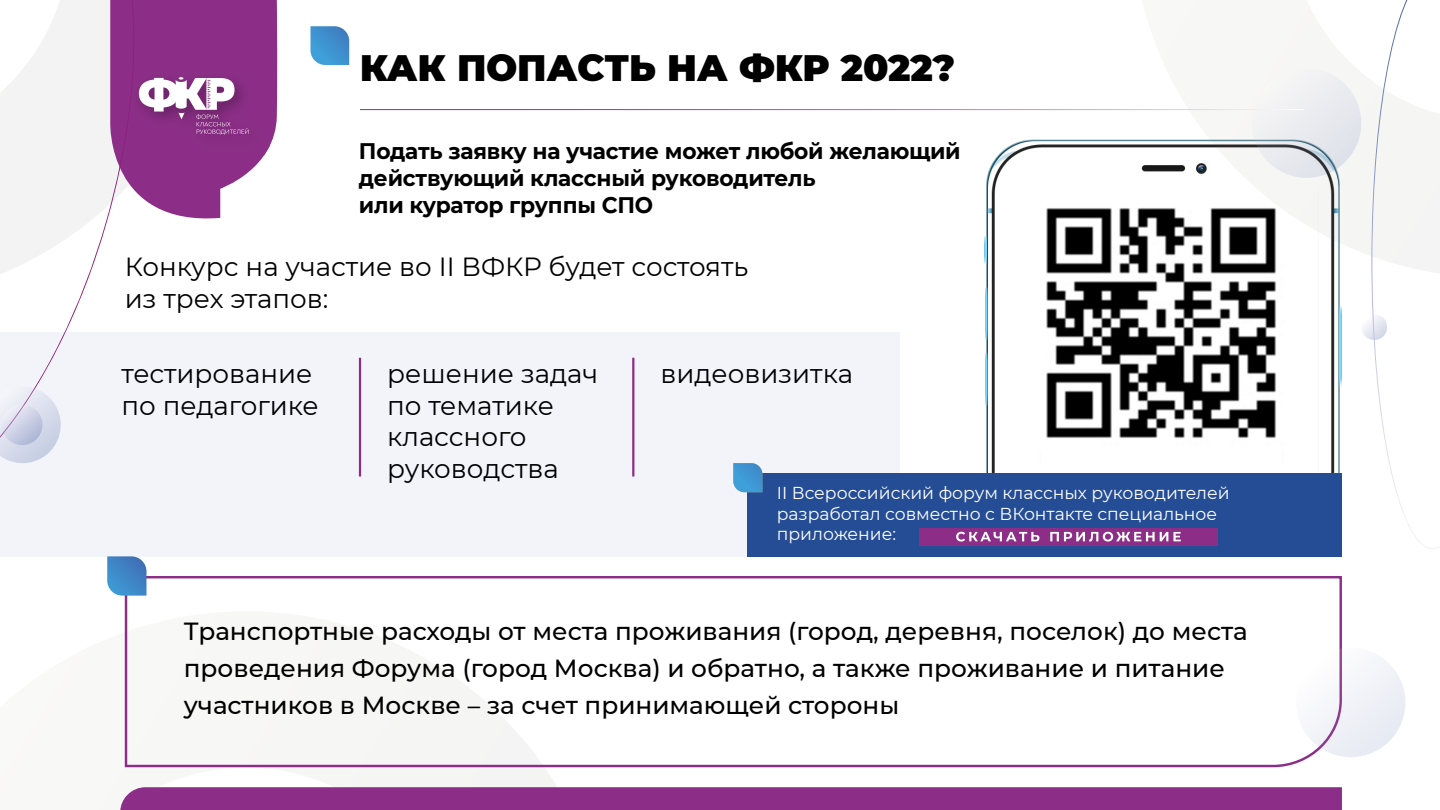
<style>
.page{position:relative;width:1440px;height:810px;background:#fff}
.page>*{position:absolute;margin:0;border:0;box-sizing:border-box;transform-origin:0 0}
.t1{font:900 36.75px "Montserrat";color:#000}
.t2{font:26.25px/31.5px "Montserrat";color:#000}
.t3{font:500 24.75px/36.8px "Montserrat";color:#000}
.t4{font:700 22.5px/27px "Montserrat";letter-spacing:-.01em;color:#000}
.t5{font:17.25px/20.7px "Montserrat";color:#fff}
</style>
<div class="page">
<img style="left:953px;top:110px;width:293px;height:363px">
<div style="left:0;top:333px;width:900px;height:224px;background:#f2f4f9"></div>
<div style="left:354px;top:768px;width:203px;height:19px;background:#f5f5f4"></div>
<svg style="left:1132px;top:110px;width:114px;height:168px"></svg>
<div style="left:120px;top:787px;width:1222px;height:23px;background:#8c2e87"></div>
<svg style="left:124px;top:575px;width:1218px;height:193px"></svg>
<svg style="left:137px;top:0;width:141px;height:219px"></svg>
<svg style="left:310px;top:26px;width:39px;height:39px;background:#4d9ad2"></svg>
<svg style="left:0;top:0;width:137px;height:381px"></svg>
<svg style="left:1290px;top:642px;width:115px;height:121px"></svg>
<svg style="left:0;top:381px;width:146px;height:252px"></svg>
<svg style="left:1246px;top:0;width:194px;height:549px"></svg>
<hr style="left:360px;top:109px;width:944px;height:1px;background:#fff">
<hr style="left:359px;top:358px;width:2px;height:119px;background:#8c2e87">
<hr style="left:632px;top:358px;width:2px;height:119px;background:#8c2e87">
<div style="left:747px;top:473px;width:594px;height:84px;background:#254d95"></div>
<svg style="left:733px;top:463px;width:29px;height:29px"></svg>
<div style="left:919px;top:528px;width:299px;height:17px;background:#8c2e87"></div>
<svg style="left:956px;top:532px;width:225px;height:10px"></svg>
<h1 class="t1" style="left:360px;top:41px;width:597px">КАК ПОПАСТЬ НА ФКР 2022?</h1>
<p class="t4" style="left:359px;top:136px;width:603px">Подать заявку на участие может любой желающий действующий классный руководитель<br>или куратор группы СПО</p>
<p class="t2" style="left:125px;top:250px;width:625px">Конкурс на участие во II ВФКР будет состоять из трех этапов:</p>
<p class="t2" style="left:122px;top:357px;width:199px">тестирование по педагогике</p>
<p class="t2" style="left:387px;top:357px;width:213px">решение задач по тематике классного руководства</p>
<p class="t2" style="left:660px;top:357px;width:194px">видеовизитка</p>
<p class="t5" style="left:777px;top:482px;width:454px">II Всероссийский форум классных руководителей разработал совместно с ВКонтакте специальное приложение:</p>
<p class="t3" style="left:184px;top:612px;width:1066px">Транспортные расходы от места проживания (город, деревня, поселок) до места проведения Форума (город Москва) и обратно, а также проживание и питание участников в Москве – за счет принимающей стороны</p>
</div>
